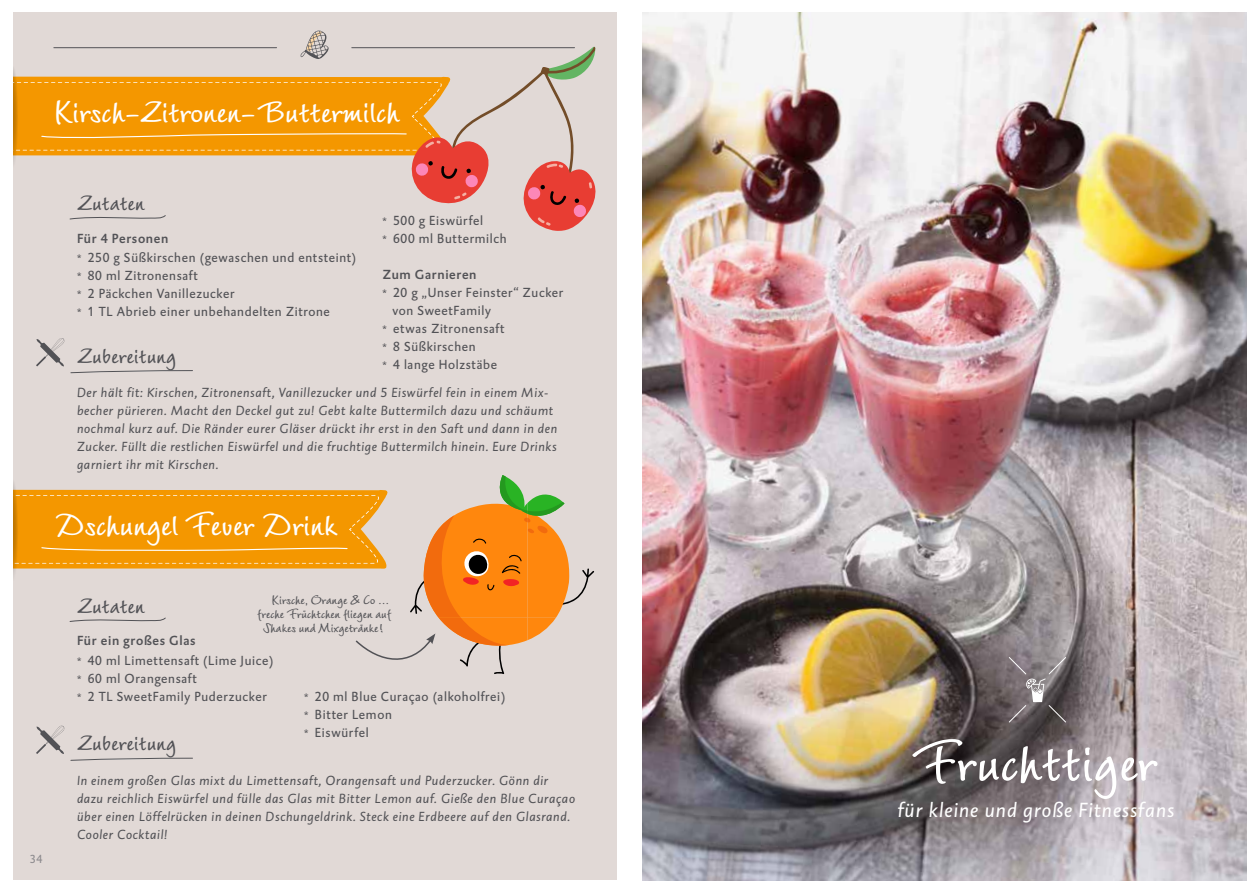
<style>
.page{position:relative;width:1259px;height:893px;background:#fff}
.page>*{position:absolute;margin:0;border:0;box-sizing:border-box;transform-origin:0 0}
.t1{font:700 52.5px "NZ Wiesbaden";color:#fff}
.t2{font:700 30px "NZ Wiesbaden";letter-spacing:-.005em;color:#fff}
.t3{font:700 21px "NZ Wiesbaden";color:#525256}
.t4{font:italic 21px "DTL Caspari TOT";letter-spacing:.05em;color:#fff}
.t5{font:italic 13.5px/18px "DTL Caspari TOT";letter-spacing:.05em;color:#525256}
.t6{font:13.5px/18px "DTL Caspari TOT";letter-spacing:.05em;color:#525256}
.t7{font:500 13.5px "DTL Caspari TOT";letter-spacing:.05em;color:#525256}
.t8{font:700 12px "NZ Wiesbaden";color:#525256}
.t9{font:12px "DTL Caspari TOT";color:#8e8c8f}
.s1{font-weight:500}
.s2{font-size:10.5px}
</style>
<div class="page">
<div style="left:13px;top:13px;width:604px;height:867px;background:#e1d9d6"></div>
<img style="left:642px;top:13px;width:604px;height:867px">
<svg style="left:37px;top:338px;width:27px;height:28px"></svg>
<svg style="left:36px;top:356px;width:10px;height:10px"></svg>
<svg style="left:70px;top:370px;width:123px;height:3px"></svg>
<svg style="left:37px;top:726px;width:27px;height:28px"></svg>
<svg style="left:36px;top:744px;width:10px;height:10px"></svg>
<svg style="left:70px;top:757px;width:123px;height:4px"></svg>
<svg style="left:1008px;top:656px;width:59px;height:67px"></svg>
<svg style="left:18px;top:475px;width:576px;height:199px"></svg>
<svg style="left:18px;top:30px;width:578px;height:201px"></svg>
<img style="left:13px;top:69px;width:5px;height:93px">
<img style="left:13px;top:482px;width:5px;height:93px">
<h2 class="t2" style="left:53px;top:94px;width:348px">Kirsch-Zitronen-Buttermilch</h2>
<h3 class="t3" style="left:77px;top:191px;width:69px">Zutaten</h3>
<p class="t6" style="left:77px;top:228px;width:281px;line-height:19.5px"><span class="s1">Für 4 Personen<br></span><span class="s2">*</span> 250 g Süßkirschen (gewaschen und entsteint)</p>
<p class="t6" style="left:77px;top:266px;width:254px"><span class="s2">*</span> 80 ml Zitronensaft<br><span class="s2">*</span> 2 Päckchen Vanillezucker<br><span class="s2">*</span> 1 TL Abrieb einer unbehandelten Zitrone</p>
<p class="t6" style="left:382px;top:211px;width:126px"><span class="s2">*</span> 500 g Eiswürfel<br><span class="s2">*</span> 600 ml Buttermilch</p>
<p class="t7" style="left:382px;top:265px;width:96px">Zum Garnieren</p>
<p class="t6" style="left:382px;top:283px;width:182px"><span class="s2">*</span> 20 g „Unser Feinster“ Zucker</p>
<p class="t6" style="left:392px;top:301px;width:100px">von SweetFamily</p>
<p class="t6" style="left:382px;top:319px;width:123px"><span class="s2">*</span> etwas Zitronensaft</p>
<p class="t6" style="left:382px;top:337px;width:95px"><span class="s2">*</span> 8 Süßkirschen</p>
<p class="t6" style="left:382px;top:355px;width:116px"><span class="s2">*</span> 4 lange Holzstäbe</p>
<h3 class="t3" style="left:77px;top:343px;width:101px">Zubereitung</h3>
<p class="t5" style="left:77px;top:384px;width:482px">Der hält fit: Kirschen, Zitronensaft, Vanillezucker und 5 Eiswürfel fein in einem Mix&shy;becher pürieren. Macht den Deckel gut zu! Gebt kalte Buttermilch dazu und schäumt nochmal kurz auf. Die Ränder eurer Gläser drückt ihr erst in den Saft und dann in den Zucker. Füllt die restlichen Eiswürfel und die fruchtige Buttermilch hinein. Eure Drinks garniert ihr mit Kirschen.</p>
<h2 class="t2" style="left:53px;top:507px;width:285px">Dschungel Fever Drink</h2>
<p class="t9" style="left:30px;top:852px;width:14px">34</p>
<p class="t8" style="left:271px;top:592px;width:119px">Kirsche, Orange &amp; Co ...</p>
<p class="t8" style="left:257px;top:607px;width:135px">freche Früchtchen fliegen auf</p>
<p class="t8" style="left:263px;top:621px;width:122px">Shakes und Mixgetränke!</p>
<h3 class="t3" style="left:77px;top:593px;width:69px">Zutaten</h3>
<p class="t6" style="left:77px;top:631px;width:198px;line-height:19.5px"><span class="s1">Für ein großes Glas<br></span><span class="s2">*</span> 40 ml Limettensaft (Lime Juice)</p>
<p class="t6" style="left:77px;top:669px;width:191px"><span class="s2">*</span> 60 ml Orangensaft<br><span class="s2">*</span> 2 TL SweetFamily Puderzucker</p>
<p class="t6" style="left:304px;top:687px;width:203px"><span class="s2">*</span> 20 ml Blue Curaçao (alkoholfrei) <span class="s2">*</span> Bitter Lemon<br><span class="s2">*</span> Eiswürfel</p>
<h3 class="t3" style="left:77px;top:731px;width:101px">Zubereitung</h3>
<p class="t5" style="left:77px;top:771px;width:499px">In einem großen Glas mixt du Limettensaft, Orangensaft und Puderzucker. Gönn dir dazu reichlich Eiswürfel und fülle das Glas mit Bitter Lemon auf. Gieße den Blue Curaçao über einen Löffelrücken in deinen Dschungeldrink. Steck eine Erdbeere auf den Glasrand.<br>Cooler Cocktail!</p>
<h1 class="t1" style="left:912px;top:731px;width:246px">Fruchttiger</h1>
<h3 class="t4" style="left:897px;top:796px;width:278px">für kleine und große Fitnessfans</h3>
</div>
